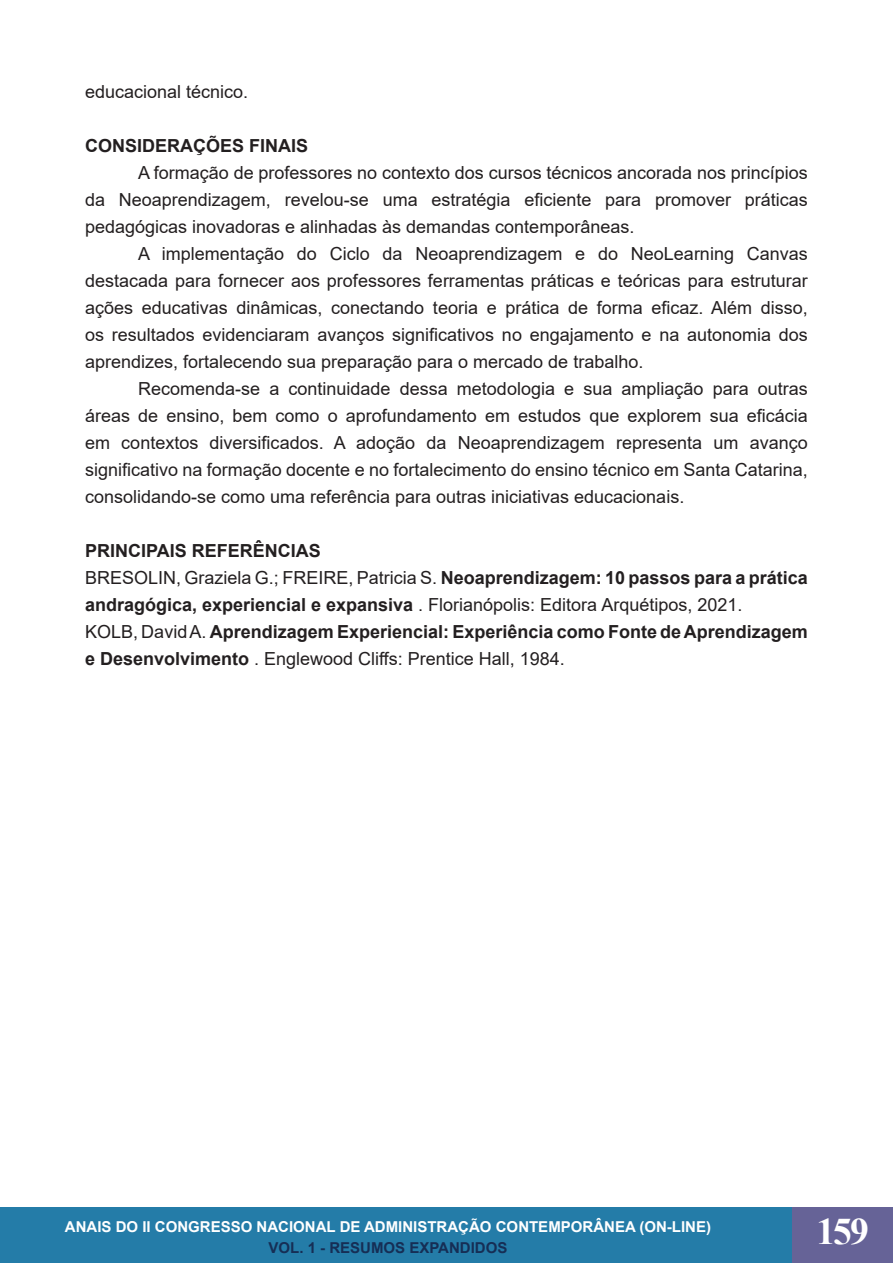
<style>
.page{position:relative;width:893px;height:1263px;background:#fff}
.page>*{position:absolute;margin:0;border:0;box-sizing:border-box;transform-origin:0 0}
.t1{font:700 37.5px "Times New Roman";color:#fff}
.Normal__Web{font:18px/27px "Arial";color:#231f20;text-align:justify}
.t2{font:700 18px/27px "Arial";color:#231f20}
.t3{font:700 15px "Arial";color:#fff}
.t4{font:700 15px "Arial";color:#162e55}
.s1{font-weight:700}
.s2{font-weight:400}
</style>
<div class="page">
<div style="left:0;top:1208px;width:893px;height:55px;background:#247ca8"></div>
<hr style="left:0;top:1208px;width:1px;height:55px;background:#666397">
<div style="left:792px;top:1208px;width:101px;height:55px;background:#666397"></div>
<p class="Normal__Web" style="left:85px;top:78px;width:165px">educacional técnico.</p>
<p class="t2" style="left:85px;top:133px;width:225px">CONSIDERAÇÕES FINAIS</p>
<p class="Normal__Web" style="left:85px;top:159px;width:724px;text-indent:53px">A formação de professores no contexto dos cursos técnicos ancorada nos princípios da Neoaprendizagem, revelou-se uma estratégia eficiente para promover práticas pedagógicas inovadoras e alinhadas às demandas contemporâneas.</p>
<p class="Normal__Web" style="left:85px;top:240px;width:724px;text-indent:53px">A implementação do Ciclo da Neoaprendizagem e do NeoLearning Canvas destacada para fornecer aos professores ferramentas práticas e teóricas para estruturar ações educativas dinâmicas, conectando teoria e prática de forma eficaz. Além disso, os resultados evidenciaram avanços significativos no engajamento e na autonomia dos aprendizes, fortalecendo sua preparação para o mercado de trabalho.</p>
<p class="Normal__Web" style="left:85px;top:375px;width:724px;text-indent:53px">Recomenda-se a continuidade dessa metodologia e sua ampliação para outras áreas de ensino, bem como o aprofundamento em estudos que explorem sua eficácia em contextos diversificados. A adoção da Neoaprendizagem representa um avanço significativo na formação docente e no fortalecimento do ensino técnico em Santa Catarina, consolidando-se como uma referência para outras iniciativas educacionais.</p>
<p class="t2" style="left:85px;top:538px;width:237px">PRINCIPAIS REFERÊNCIAS</p>
<p class="Normal__Web" style="left:85px;top:564px;width:724px">BRESOLIN, Graziela G.; FREIRE, Patricia S. <span class="s1">Neoaprendizagem: 10 passos para a prática andragógica, experiencial e expansiva</span> . Florianópolis: Editora Arquétipos, 2021.</p>
<p class="t2" style="left:85px;top:619px;width:724px"><span class="s2">KOLB, David A.</span> Aprendizagem Experiencial: Experiência como Fonte de Aprendizagem e Desenvolvimento <span class="s2">. Englewood Cliffs: Prentice Hall, 1984.</span></p>
<p class="t3" style="left:65px;top:1216px;width:648px">ANAIS DO II CONGRESSO NACIONAL DE ADMINISTRAÇÃO CONTEMPORÂNEA (ON-LINE)</p>
<p class="t4" style="left:269px;top:1237px;width:240px">VOL. 1 - RESUMOS EXPANDIDOS</p>
<h1 class="t1" style="left:816px;top:1204px;width:54px">159</h1>
</div>
